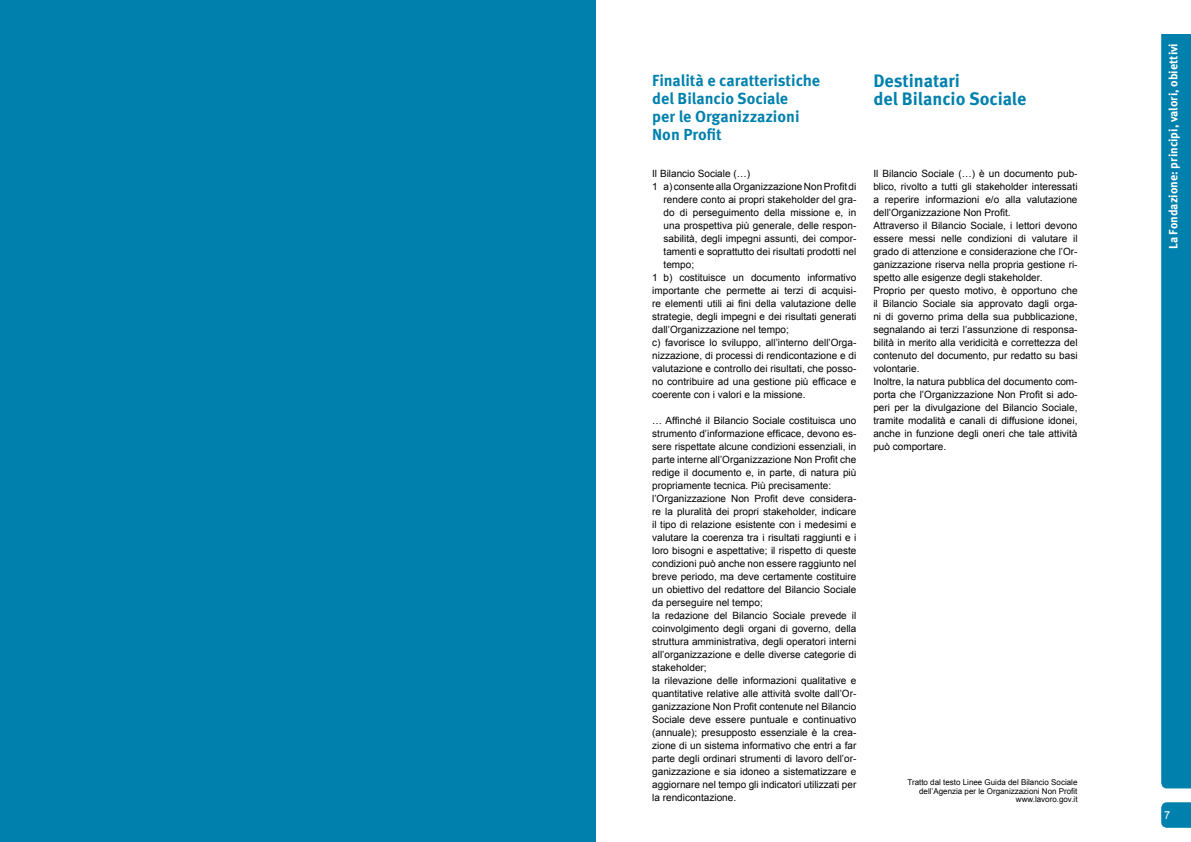
<style>
.page{position:relative;width:1191px;height:842px;background:#fff}
.page>*{position:absolute;margin:0;border:0;box-sizing:border-box;transform-origin:0 0}
.t1{font:700 18px/18px "Meta Pro";color:#0081ad}
.t2{font:700 16px/18px "Meta Pro";color:#0081ad}
.t3{font:700 12px "Meta Pro";color:#fff}
.t4{font:11px "Arial";color:#fff}
.t5{font:10px/13px "Arial";color:#000}
.t6{font:8px/8.5px "Arial";color:#000;text-align:right}
</style>
<div class="page">
<svg style="left:1161px;top:34px;width:30px;height:754px;background:#0985b0"></svg>
<svg style="left:1161px;top:802px;width:30px;height:26px"></svg>
<div style="left:0;top:0;width:595px;height:842px;background:#0081ad"></div>
<h2 class="t2" style="left:652px;top:72px;width:169px">Finalità e caratteristiche del Bilancio Sociale<br>per le Organizzazioni<br>Non Profit</h2>
<h1 class="t1" style="left:873px;top:73px;width:154px">Destinatari<br>del Bilancio Sociale</h1>
<p class="t5" style="left:652px;top:167px;width:99px">Il Bilancio Sociale (…)</p>
<p class="t5" style="left:652px;top:180px;width:206px">1 a) consente alla Organizzazione Non Profit di</p>
<p class="t5" style="left:663px;top:193px;width:194px">rendere conto ai propri stakeholder del gra-</p>
<p class="t5" style="left:663px;top:206px;width:194px">do di perseguimento della missione e, in</p>
<p class="t5" style="left:663px;top:219px;width:194px">una prospettiva più generale, delle respon-</p>
<p class="t5" style="left:663px;top:232px;width:194px">sabilità, degli impegni assunti, dei compor-</p>
<p class="t5" style="left:663px;top:245px;width:194px">tamenti e soprattutto dei risultati prodotti nel</p>
<p class="t5" style="left:663px;top:258px;width:32px">tempo;</p>
<p class="t5" style="left:652px;top:271px;width:206px">1 b) costituisce un documento informativo</p>
<p class="t5" style="left:652px;top:284px;width:206px">importante che permette ai terzi di acquisi-</p>
<p class="t5" style="left:652px;top:297px;width:206px">re elementi utili ai fini della valutazione delle</p>
<p class="t5" style="left:652px;top:310px;width:206px">strategie, degli impegni e dei risultati generati</p>
<p class="t5" style="left:652px;top:323px;width:138px">dall’Organizzazione nel tempo;</p>
<p class="t5" style="left:652px;top:336px;width:206px">c) favorisce lo sviluppo, all’interno dell’Orga-</p>
<p class="t5" style="left:652px;top:349px;width:206px">nizzazione, di processi di rendicontazione e di</p>
<p class="t5" style="left:652px;top:362px;width:206px">valutazione e controllo dei risultati, che posso-</p>
<p class="t5" style="left:652px;top:375px;width:206px">no contribuire ad una gestione più efficace e</p>
<p class="t5" style="left:652px;top:388px;width:155px">coerente con i valori e la missione.</p>
<p class="t5" style="left:652px;top:414px;width:206px">… Affinché il Bilancio Sociale costituisca uno strumento d’informazione efficace, devono es&shy;sere rispettate alcune condizioni essenziali, in parte interne all’Organizzazione Non Profit che redige il documento e, in parte, di natura più propriamente tecnica. Più precisamente: l’Organizzazione Non Profit deve considera&shy;re la pluralità dei propri stakeholder, indicare il tipo di relazione esistente con i medesimi e valutare la coerenza tra i risultati raggiunti e i loro bisogni e aspettative; il rispetto di queste condizioni può anche non essere raggiunto nel breve periodo, ma deve certamente costituire un obiettivo del redattore del Bilancio Sociale da perseguire nel tempo;<br>la redazione del Bilancio Sociale prevede il coinvolgimento degli organi di governo, della struttura amministrativa, degli operatori interni all’organizzazione e delle diverse categorie di stakeholder;<br>la rilevazione delle informazioni qualitative e quantitative relative alle attività svolte dall’Or&shy;ganizzazione Non Profit contenute nel Bilancio Sociale deve essere puntuale e continuativo (annuale); presupposto essenziale è la crea&shy;zione di un sistema informativo che entri a far parte degli ordinari strumenti di lavoro dell’or&shy;ganizzazione e sia idoneo a sistematizzare e aggiornare nel tempo gli indicatori utilizzati per la rendicontazione.</p>
<p class="t5" style="left:873px;top:167px;width:206px">Il Bilancio Sociale (…) è un documento pub&shy;blico, rivolto a tutti gli stakeholder interessati a reperire informazioni e/o alla valutazione dell’Organizzazione Non Profit.<br>Attraverso il Bilancio Sociale, i lettori devono essere messi nelle condizioni di valutare il grado di attenzione e considerazione che l’Or&shy;ganizzazione riserva nella propria gestione ri&shy;spetto alle esigenze degli stakeholder.<br>Proprio per questo motivo, è opportuno che il Bilancio Sociale sia approvato dagli orga&shy;ni di governo prima della sua pubblicazione, segnalando ai terzi l’assunzione di responsa&shy;bilità in merito alla veridicità e correttezza del contenuto del documento, pur redatto su basi volontarie.<br>Inoltre, la natura pubblica del documento com&shy;porta che l’Organizzazione Non Profit si ado&shy;peri per la divulgazione del Bilancio Sociale, tramite modalità e canali di diffusione idonei, anche in funzione degli oneri che tale attività può comportare.</p>
<p class="t6" style="left:907px;top:778px;width:172px">Tratto dal testo Linee Guida del Bilancio Sociale dell’Agenzia per le Organizzazioni Non Profit www.lavoro.gov.it</p>
<p class="t3" style="left:1165px;top:249px;width:208px;rotate:-90deg">La Fondazione: principi, valori, obiettivi</p>
<p class="t4" style="left:1164px;top:808px;width:8px">7</p>
</div>
